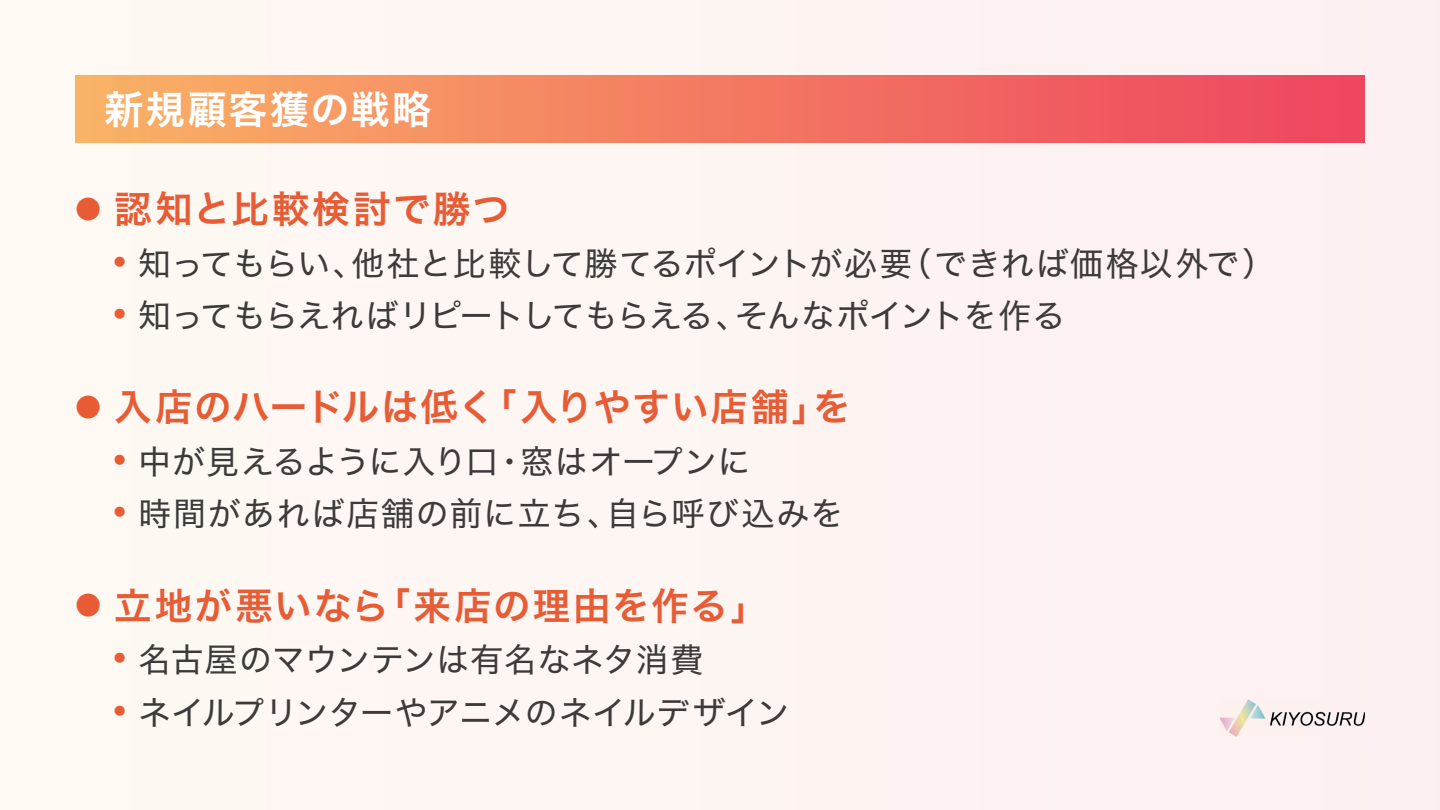
<style>
.page{position:relative;width:1440px;height:810px;background:#fdf5f2}
.page>*{position:absolute;margin:0;border:0;box-sizing:border-box;transform-origin:0 0}
.t1{font:39px "Hira Kaku Std N W6";letter-spacing:.06em;color:#fff}
.t2{font:37.5px "Hira Kaku Std N W6";letter-spacing:.05em;color:#e85c35}
.t3{font:37.5px "Hira Kaku Std N W6";letter-spacing:.07em;color:#e85c35}
.t4{font:33px "Hira Kaku Std N W4";letter-spacing:.005em;color:#3d3a3a}
.t5{font:33px "Hira Kaku Std N W4";letter-spacing:-.03em;color:#3d3a3a}
.t6{font:33px "Hira Kaku Std N W4";letter-spacing:.05em;color:#3d3a3a}
.s1{font-size:26.25px}
</style>
<div class="page">
<img style="left:1220px;top:700px;width:145px;height:37px">
<div style="left:75px;top:75px;width:1290px;height:67px;background:linear-gradient(to right,#f9b165,#ee4360)"></div>
<p class="t1" style="left:105px;top:79px;width:328px">新規顧客獲の戦略</p>
<p class="t3" style="left:75px;top:180px;width:437px"><span class="s1">●</span> 認知と比較検討で勝つ</p>
<p class="t4" style="left:114px;top:238px;width:1162px"><sup>●</sup> 知ってもらい、他社と比較して勝てるポイントが必要（できれば価格以外で）</p>
<p class="t5" style="left:114px;top:291px;width:952px"><sup>●</sup> 知ってもらえればリピートしてもらえる、そんなポイントを作る</p>
<p class="t2" style="left:75px;top:378px;width:777px"><span class="s1">●</span> 入店のハードルは低く「入りやすい店舗」を</p>
<p class="t4" style="left:114px;top:436px;width:638px"><sup>●</sup> 中が見えるように入り口・窓はオープンに</p>
<p class="t6" style="left:114px;top:489px;width:731px"><sup>●</sup> 時間があれば店舗の前に立ち、自ら呼び込みを</p>
<p class="t2" style="left:75px;top:577px;width:695px"><span class="s1">●</span> 立地が悪いなら「来店の理由を作る」</p>
<p class="t4" style="left:114px;top:635px;width:591px"><sup>●</sup> 名古屋のマウンテンは有名なネタ消費</p>
<p class="t4" style="left:114px;top:687px;width:677px"><sup>●</sup> ネイルプリンターやアニメのネイルデザイン</p>
</div>
